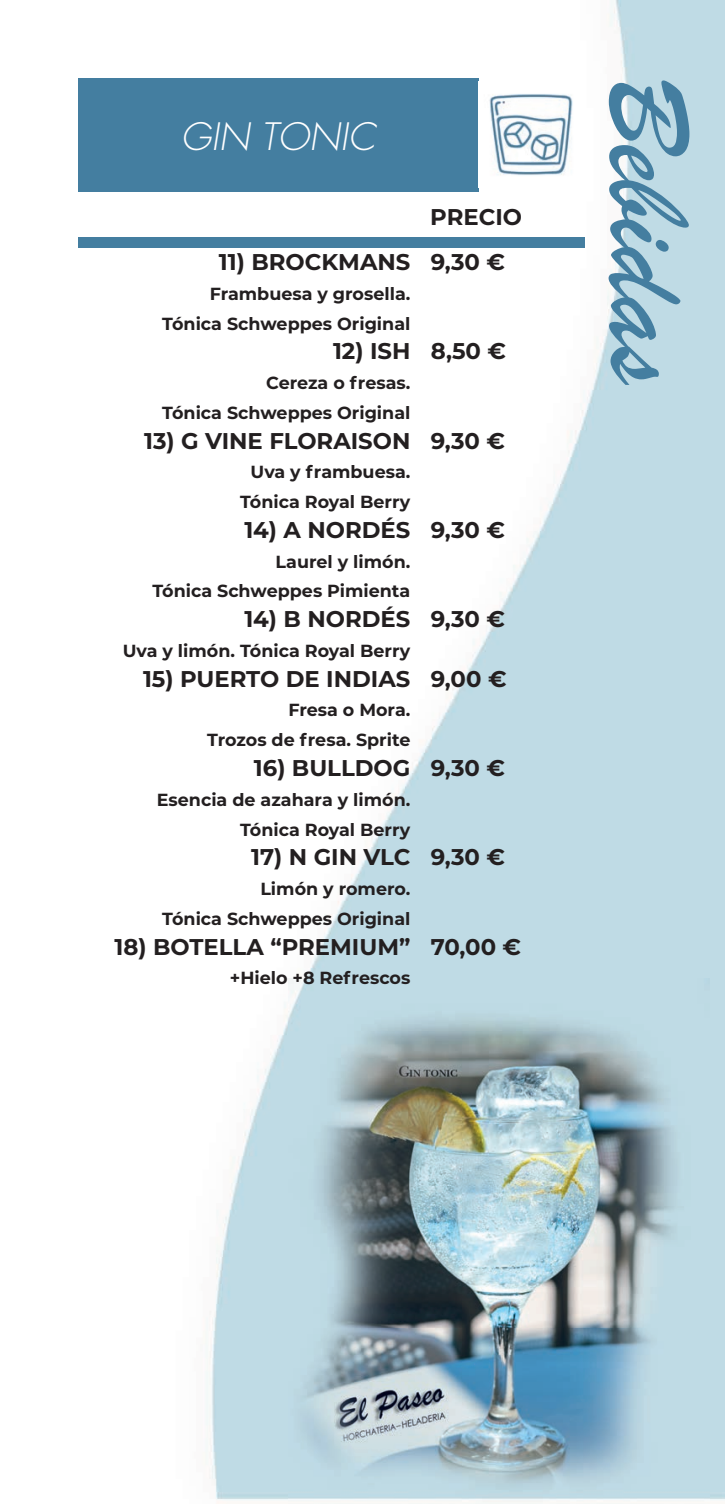
<style>
.page{position:relative;width:725px;height:1504px;background:#fff}
.page>*{position:absolute;margin:0;border:0;box-sizing:border-box;transform-origin:0 0}
.t1{font:120.75px "Brush Script";color:#447ea0}
.t2{font:italic 300 36.75px "Futura";color:#fff}
.t3{font:700 22.75px "Montserrat";color:#231f20}
.t4{font:700 17.5px/29.8px "Montserrat";color:#231f20;text-align:right}
</style>
<div class="page">
<img style="left:78px;top:0;width:646px;height:1503px">
<img style="left:288px;top:978px;width:421px;height:525px">
<div style="left:78px;top:78px;width:400px;height:113px;background:#447ea0"></div>
<div style="left:78px;top:237px;width:506px;height:11px;background:#447ea0"></div>
<img style="left:478px;top:81px;width:106px;height:106px">
<h2 class="t2" style="left:181px;top:113px;width:196px">GIN TONIC</h2>
<h3 class="t3" style="left:219px;top:245px;width:193px">11) BROCKMANS</h3>
<p class="t4" style="left:162px;top:278px;width:249px">Frambuesa y grosella.<br>Tónica Schweppes Original</p>
<h3 class="t3" style="left:333px;top:335px;width:79px">12) ISH</h3>
<p class="t4" style="left:162px;top:367px;width:249px">Cereza o fresas.<br>Tónica Schweppes Original</p>
<h3 class="t3" style="left:144px;top:424px;width:268px">13) G VINE FLORAISON</h3>
<p class="t4" style="left:240px;top:456px;width:172px">Uva y frambuesa.<br>Tónica Royal Berry</p>
<h3 class="t3" style="left:244px;top:513px;width:167px">14) A NORDÉS</h3>
<p class="t4" style="left:152px;top:545px;width:259px">Laurel y limón.<br>Tónica Schweppes Pimienta</p>
<h3 class="t3" style="left:244px;top:602px;width:167px">14) B NORDÉS</h3>
<p class="t4" style="left:123px;top:635px;width:289px">Uva y limón. Tónica Royal Berry</p>
<h3 class="t3" style="left:143px;top:662px;width:269px">15) PUERTO DE INDIAS</h3>
<p class="t4" style="left:207px;top:694px;width:205px">Fresa o Mora.<br>Trozos de fresa. Sprite</p>
<h3 class="t3" style="left:254px;top:751px;width:158px">16) BULLDOG</h3>
<p class="t4" style="left:157px;top:783px;width:255px">Esencia de azahara y limón.<br>Tónica Royal Berry</p>
<h3 class="t3" style="left:251px;top:840px;width:161px">17) N GIN VLC</h3>
<p class="t4" style="left:162px;top:873px;width:249px">Limón y romero.<br>Tónica Schweppes Original</p>
<h3 class="t3" style="left:114px;top:930px;width:297px">18) BOTELLA “PREMIUM”</h3>
<p class="t4" style="left:230px;top:962px;width:182px">+Hielo +8 Refrescos</p>
<h3 class="t3" style="left:430px;top:201px;width:93px">PRECIO</h3>
<h3 class="t3" style="left:430px;top:245px;width:76px">9,30 €</h3>
<h3 class="t3" style="left:430px;top:335px;width:77px">8,50 €</h3>
<h3 class="t3" style="left:430px;top:424px;width:76px">9,30 €</h3>
<h3 class="t3" style="left:430px;top:513px;width:76px">9,30 €</h3>
<h3 class="t3" style="left:430px;top:602px;width:76px">9,30 €</h3>
<h3 class="t3" style="left:430px;top:662px;width:77px">9,00 €</h3>
<h3 class="t3" style="left:430px;top:751px;width:76px">9,30 €</h3>
<h3 class="t3" style="left:430px;top:840px;width:76px">9,30 €</h3>
<h3 class="t3" style="left:430px;top:930px;width:92px">70,00 €</h3>
<h1 class="t1" style="left:721px;top:78px;width:308px;rotate:90deg">Bebidas</h1>
</div>
